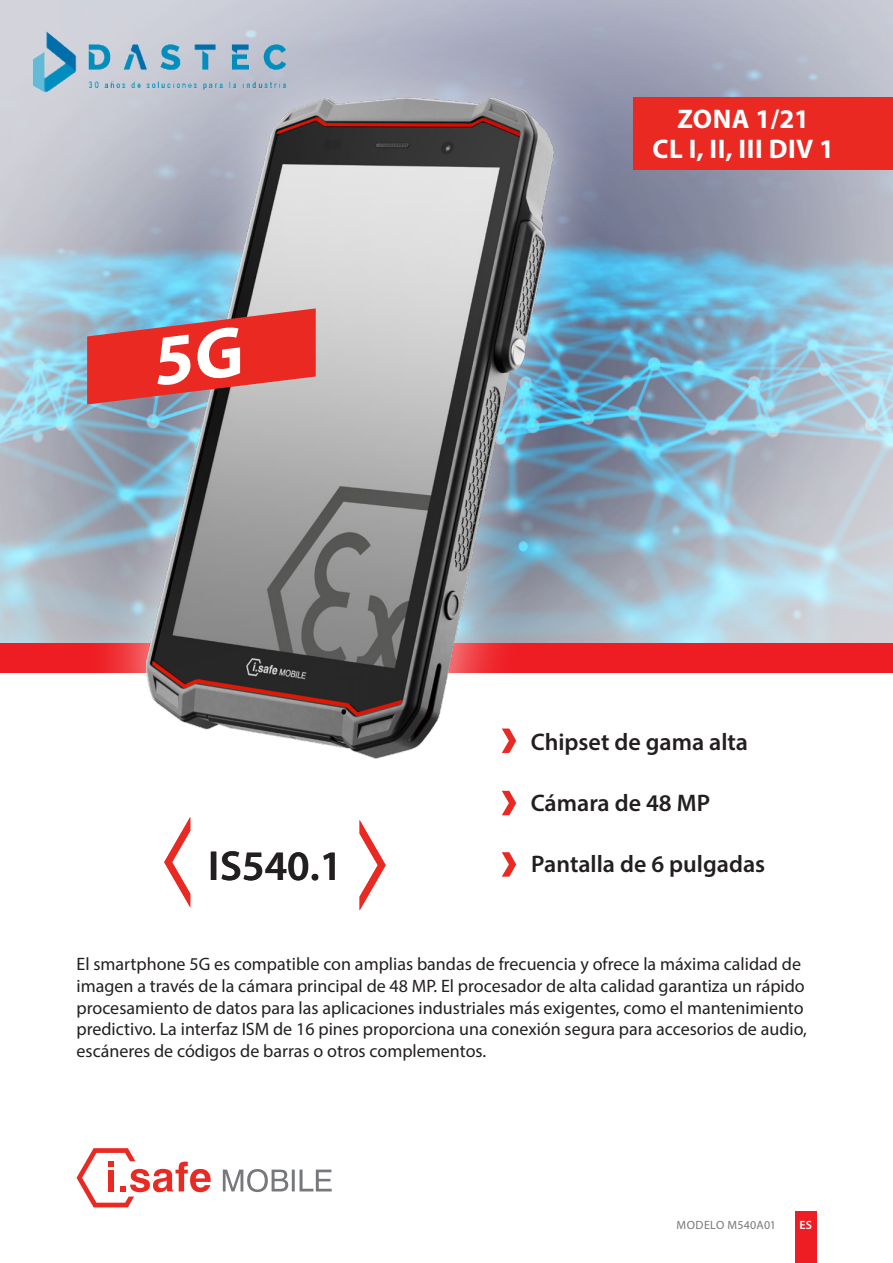
<style>
.page{position:relative;width:893px;height:1263px;background:#fff}
.page>*{position:absolute;margin:0;border:0;box-sizing:border-box;transform-origin:0 0}
.t1{font:600 42px "Myriad Pro";letter-spacing:.005em;color:#231f20}
.t2{font:700 27px "Myriad Pro";letter-spacing:.02em;color:#fff}
.t3{font:600 24px "Myriad Pro";color:#231f20}
.t4{font:18px/21.6px "Myriad Pro";color:#231f20}
.Modellname{font:12px "Myriad Pro";letter-spacing:.025em;color:#76787b}
.t5{font:600 12px "Myriad Pro";color:#fff}
</style>
<div class="page">
<img style="left:0;top:0;width:893px;height:643px">
<div style="left:0;top:643px;width:893px;height:30px;background:#ee1d23"></div>
<div style="left:634px;top:97px;width:259px;height:72px;background:#ea2922"></div>
<div style="left:795px;top:1212px;width:21px;height:51px;background:#ee1d23"></div>
<svg style="left:223px;top:1169px;width:109px;height:23px"></svg>
<svg style="left:77px;top:1148px;width:134px;height:59px"></svg>
<div style="left:84px;top:34px;width:531px;height:786px;background:#fff;opacity:.75"></div>
<img style="left:139px;top:67px;width:427px;height:709px">
<svg style="left:164px;top:817px;width:26px;height:90px"></svg>
<svg style="left:360px;top:820px;width:26px;height:90px"></svg>
<svg style="left:502px;top:791px;width:14px;height:24px"></svg>
<svg style="left:502px;top:728px;width:14px;height:25px"></svg>
<svg style="left:502px;top:852px;width:14px;height:25px"></svg>
<img style="left:10px;top:10px;width:300px;height:104px">
<svg style="left:87px;top:308px;width:229px;height:96px;background:#d05050"></svg>
<p class="t2" style="left:677px;top:102px;width:133px">ZONA 1/21</p>
<p class="t2" style="left:652px;top:132px;width:183px">CL I, II, III DIV 1</p>
<p class="t3" style="left:531px;top:726px;width:219px">Chipset de gama alta</p>
<p class="t1" style="left:208px;top:839px;width:136px">IS540.1</p>
<p class="t3" style="left:531px;top:788px;width:181px">Cámara de 48 MP</p>
<p class="t3" style="left:531px;top:849px;width:235px">Pantalla de 6 pulgadas</p>
<p class="t4" style="left:77px;top:953px;width:732px">El smartphone 5G es compatible con amplias bandas de frecuencia y ofrece la máxima calidad de imagen a través de la cámara principal de 48 MP. El procesador de alta calidad garantiza un rápido procesamiento de datos para las aplicaciones industriales más exigentes, como el mantenimiento predictivo. La interfaz ISM de 16 pines proporciona una conexión segura para accesorios de audio, escáneres de códigos de barras o otros complementos.</p>
<p class="Modellname" style="left:677px;top:1218px;width:101px">MODELO M540A01</p>
<p class="t5" style="left:800px;top:1217px;width:14px">ES</p>
</div>
